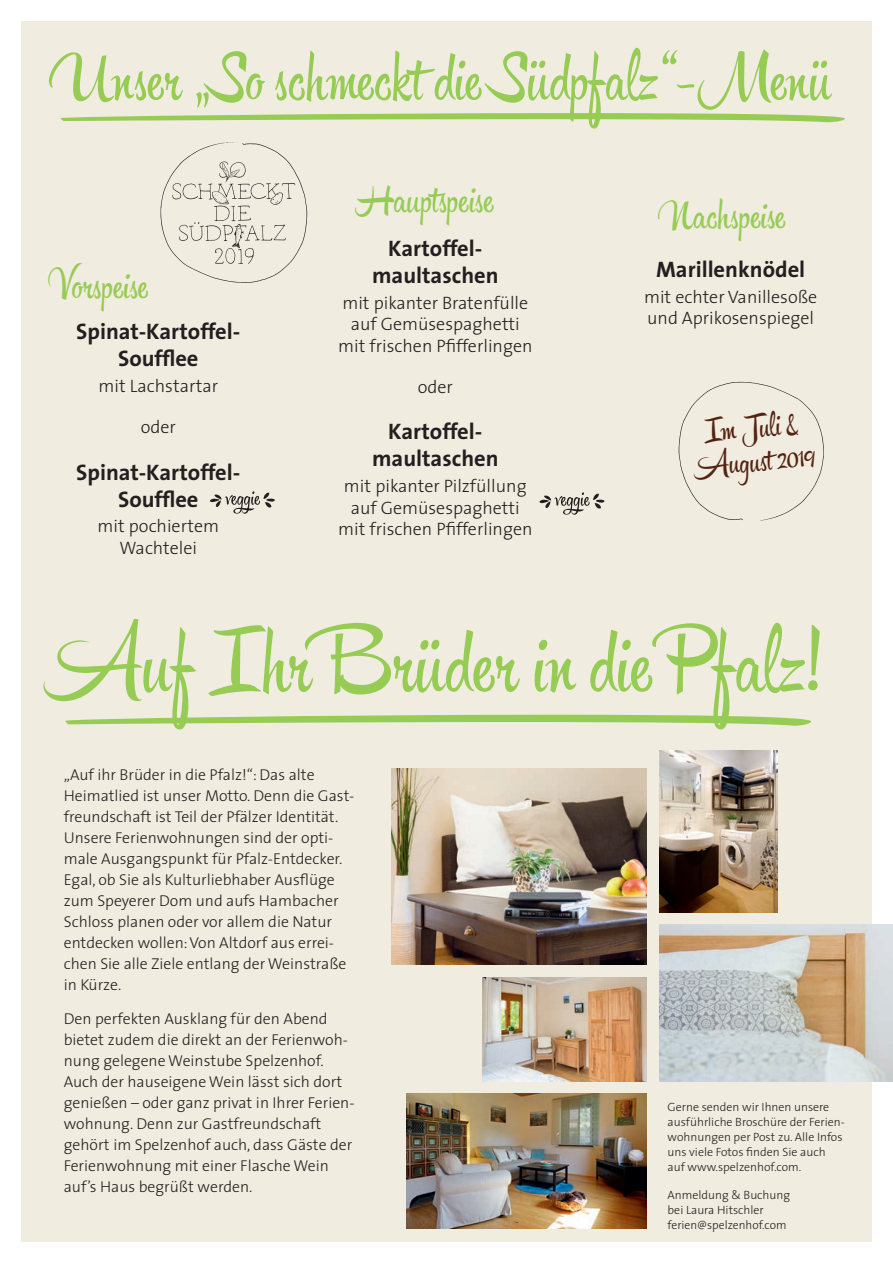
<style>
.page{position:relative;width:893px;height:1263px;background:#fff}
.page>*{position:absolute;margin:0;border:0;box-sizing:border-box;transform-origin:0 0}
.t1{font:77.55px "Hipster Script Pro";color:#96cb54}
.t2{font:58.8px "Hipster Script Pro";color:#96cb54}
.t3{font:36px "Hipster Script Pro";color:#96cb54}
.t4{font:28.2px/33.9px "Hipster Script Pro";color:#542312;text-align:center}
.t5{font:700 22.5px/27px "The Sans";color:#231f20;text-align:center}
.t6{font:300 18px/21.6px "The Sans";color:#231f20;text-align:center}
.t7{font:300 15.75px/21px "The Sans";color:#231f20}
.t8{font:300 12px/15px "The Sans";color:#231f20}
</style>
<div class="page">
<div style="left:21px;top:21px;width:851px;height:1221px;background:#f0ecdf"></div>
<svg style="left:60px;top:113px;width:785px;height:9px"></svg>
<svg style="left:65px;top:715px;width:746px;height:11px"></svg>
<svg style="left:210px;top:491px;width:65px;height:23px"></svg>
<svg style="left:539px;top:492px;width:65px;height:23px"></svg>
<img style="left:482px;top:977px;width:164px;height:104px">
<img style="left:392px;top:769px;width:254px;height:195px">
<img style="left:659px;top:925px;width:234px;height:156px">
<img style="left:406px;top:1094px;width:240px;height:135px">
<img style="left:659px;top:751px;width:118px;height:161px">
<svg style="left:161px;top:142px;width:146px;height:141px"></svg>
<svg style="left:679px;top:382px;width:145px;height:139px"></svg>
<h2 class="t2" style="left:49px;top:43px;width:784px">Unser „So schmeckt die Südpfalz“-Menü</h2>
<h3 class="t3" style="left:56px;top:264px;width:95px">Vorspeise</h3>
<h3 class="t5" style="left:76px;top:318px;width:166px">Spinat-Kartoffel-<br>Soufflee</h3>
<p class="t6" style="left:98px;top:375px;width:121px">mit Lachstartar</p>
<p class="t6" style="left:141px;top:416px;width:37px">oder</p>
<h3 class="t5" style="left:76px;top:458px;width:166px">Spinat-Kartoffel-<br>Soufflee</h3>
<p class="t6" style="left:97px;top:515px;width:123px">mit pochiertem<br>Wachtelei</p>
<h3 class="t3" style="left:355px;top:178px;width:141px">Hauptspeise</h3>
<h3 class="t5" style="left:372px;top:234px;width:128px">Kartoffel&shy;maultaschen</h3>
<p class="t6" style="left:338px;top:291px;width:196px">mit pikanter Bratenfülle auf Gemüsespaghetti mit frischen Pfifferlingen</p>
<p class="t6" style="left:418px;top:375px;width:37px">oder</p>
<h3 class="t5" style="left:372px;top:417px;width:128px">Kartoffel&shy;maultaschen</h3>
<p class="t6" style="left:338px;top:475px;width:196px">mit pikanter Pilzfüllung auf Gemüsespaghetti mit frischen Pfifferlingen</p>
<h3 class="t3" style="left:660px;top:194px;width:128px">Nachspeise</h3>
<h3 class="t5" style="left:656px;top:255px;width:151px">Marillenknödel</h3>
<p class="t6" style="left:644px;top:285px;width:175px;text-align:left">mit echter Vanillesoße und Aprikosenspiegel</p>
<h3 class="t4" style="left:689px;top:415px;width:123px;rotate:-5deg">Im Juli &amp;<br>August 2019</h3>
<h1 class="t1" style="left:43px;top:617px;width:784px">Auf Ihr Brüder in die Pfalz!</h1>
<p class="t7" style="left:64px;top:764px;width:292px">„Auf ihr Brüder in die Pfalz!“: Das alte Heimatlied ist unser Motto. Denn die Gast&shy;freundschaft ist Teil der Pfälzer Identität.<br>Unsere Ferienwohnungen sind der opti&shy;male Ausgangspunkt für Pfalz-Entdecker.<br>Egal, ob Sie als Kulturliebhaber Ausflüge zum Speyerer Dom und aufs Hambacher Schloss planen oder vor allem die Natur entdecken wollen: Von Altdorf aus errei&shy;chen Sie alle Ziele entlang der Weinstraße in Kürze.</p>
<p class="t7" style="left:64px;top:1008px;width:292px">Den perfekten Ausklang für den Abend bietet zudem die direkt an der Ferienwoh&shy;nung gelegene Weinstube Spelzenhof.<br>Auch der hauseigene Wein lässt sich dort genießen – oder ganz privat in Ihrer Ferien&shy;wohnung. Denn zur Gastfreundschaft gehört im Spelzenhof auch, dass Gäste der Ferienwohnung mit einer Flasche Wein auf’s Haus begrüßt werden.</p>
<p class="t8" style="left:668px;top:1099px;width:179px">Gerne senden wir Ihnen unsere ausführliche Broschüre der Ferien&shy;wohnungen per Post zu. Alle Infos uns viele Fotos finden Sie auch auf www.spelzenhof.com.</p>
<p class="t8" style="left:668px;top:1187px;width:124px">Anmeldung &amp; Buchung bei Laura Hitschler ferien@spelzenhof.com</p>
</div>
